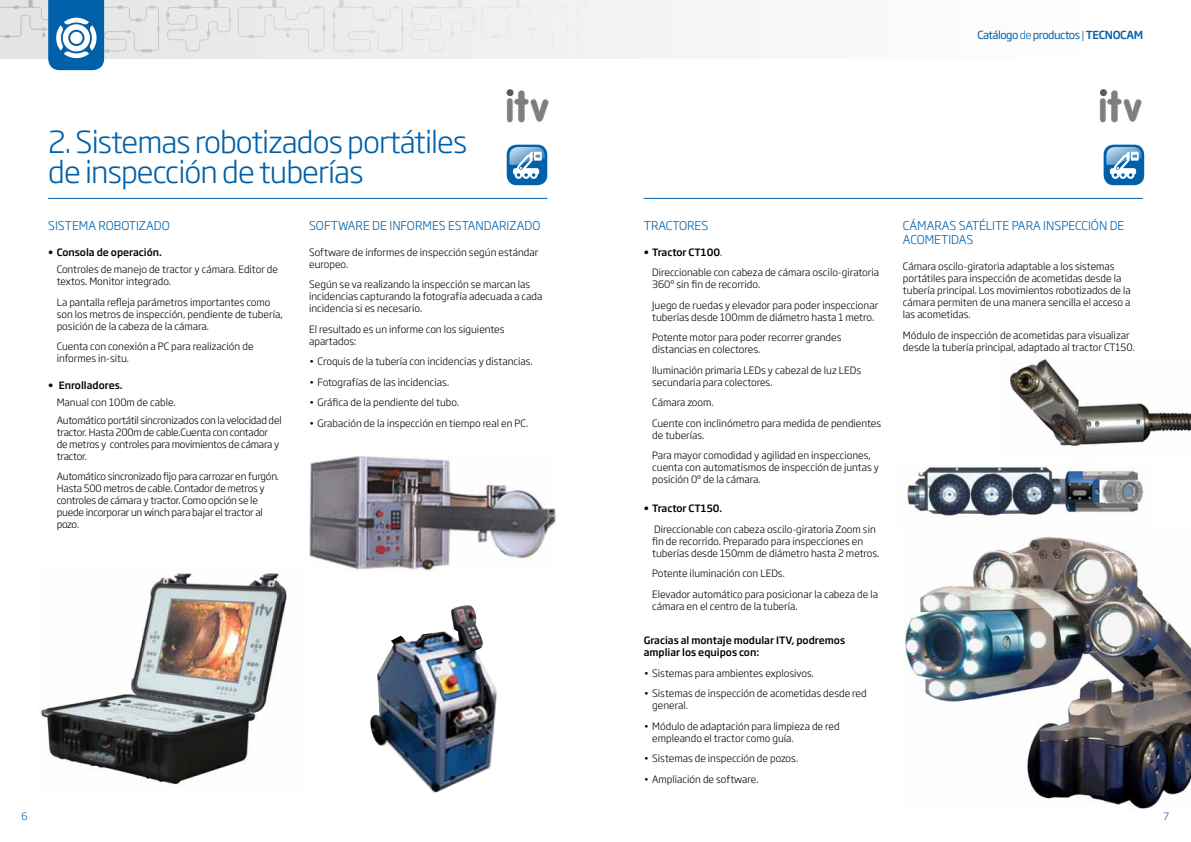
<style>
.page{position:relative;width:1191px;height:842px;background:#fff}
.page>*{position:absolute;margin:0;border:0;box-sizing:border-box;transform-origin:0 0}
.t1{font:300 30px/30px "Soho Gothic Pro";letter-spacing:-.03em;color:#0060a9}
.t2{font:300 12px/14.4px "Soho Gothic Pro";color:#0060a9}
.t3{font:11px "Soho Gothic Pro";letter-spacing:-.04em;color:#0060a9}
.t4{font:300 10px/12px "Soho Gothic Pro";color:#000}
.t5{font:300 10px/12px "Soho Gothic Pro";letter-spacing:-.02em;color:#000}
.t6{font:500 10px/12px "Soho Gothic Pro";color:#000}
.t7{font:300 10px "Soho Gothic Pro";color:#0060a9}
.s1{font-weight:300}
.s2{font-weight:500}
</style>
<div class="page">
<div style="left:160px;top:0;width:531px;height:58px;background:#eeeeef"></div>
<svg style="left:166px;top:0;width:66px;height:51px;background:#e4e5e6"></svg>
<svg style="left:410px;top:0;width:65px;height:51px"></svg>
<svg style="left:332px;top:0;width:72px;height:53px;background:#eaeaeb"></svg>
<svg style="left:238px;top:0;width:87px;height:53px;background:#e8e8e9"></svg>
<div style="left:654px;top:0;width:37px;height:51px;background:#f4f4f5"></div>
<div style="left:576px;top:0;width:72px;height:53px;background:#f3f3f3"></div>
<div style="left:481px;top:0;width:88px;height:53px;background:#f0f1f1"></div>
<svg style="left:0;top:0;width:160px;height:70px"></svg>
<hr style="left:48px;top:198px;width:499px;height:1px;background:#0060a9">
<img style="left:905px;top:536px;width:286px;height:273px">
<hr style="left:643px;top:198px;width:499px;height:1px;background:#0060a9">
<img style="left:40px;top:570px;width:247px;height:215px">
<img style="left:309px;top:456px;width:248px;height:114px">
<img style="left:907px;top:466px;width:237px;height:51px">
<img style="left:370px;top:605px;width:127px;height:188px">
<img style="left:1009px;top:359px;width:182px;height:87px">
<div style="left:507px;top:145px;width:40px;height:40px;background:#0060a9;border-radius:10px"></div>
<div style="left:1103px;top:145px;width:41px;height:40px;background:#0060a9;border-radius:10px"></div>
<svg style="left:509px;top:147px;width:36px;height:32px"></svg>
<svg style="left:1106px;top:147px;width:35px;height:32px"></svg>
<img style="left:506px;top:90px;width:43px;height:32px">
<svg style="left:506px;top:89px;width:8px;height:9px"></svg>
<svg style="left:506px;top:89px;width:7px;height:7px"></svg>
<img style="left:1099px;top:90px;width:43px;height:32px">
<div style="left:1096px;top:86px;width:11px;height:12px;background:#fff"></div>
<div style="left:1100px;top:89px;width:7px;height:7px;background:#5a5a5a;border-radius:50%"></div>
<h1 class="t1" style="left:48px;top:125px;width:420px">2. Sistemas robotizados portátiles de inspección de tuberías</h1>
<p class="t2" style="left:48px;top:217px;width:123px">SISTEMA ROBOTIZADO</p>
<p class="t6" style="left:48px;top:245px;width:115px">• Consola de operación.</p>
<p class="t4" style="left:57px;top:263px;width:223px">Controles de manejo de tractor y cámara. Editor de textos. Monitor integrado.</p>
<p class="t4" style="left:57px;top:296px;width:228px">La pantalla refleja parámetros importantes como son los metros de inspección, pendiente de tubería, posición de la cabeza de la cámara.</p>
<p class="t4" style="left:57px;top:340px;width:198px">Cuenta con conexión a PC para realización de informes in-situ.</p>
<p class="t6" style="left:48px;top:378px;width:76px">• Enrolladores.</p>
<p class="t5" style="left:57px;top:393px;width:226px;line-height:17.7px">Manual con 100m de cable.<br>Automático portátil sincronizados con la velocidad del</p>
<p class="t5" style="left:57px;top:426px;width:224px">tractor. Hasta 200m de cable.Cuenta con contador de metros y controles para movimientos de cámara y tractor.</p>
<p class="t5" style="left:57px;top:470px;width:224px">Automático sincronizado fijo para carrozar en furgón.<br>Hasta 500 metros de cable. Contador de metros y controles de cámara y tractor. Como opción se le puede incorporar un winch para bajar el tractor al pozo.</p>
<p class="t2" style="left:309px;top:217px;width:233px">SOFTWARE DE INFORMES ESTANDARIZADO</p>
<p class="t4" style="left:309px;top:245px;width:231px">Software de informes de inspección según estándar europeo.</p>
<p class="t4" style="left:309px;top:278px;width:235px">Según se va realizando la inspección se marcan las incidencias capturando la fotografía adecuada a cada incidencia si es necesario.</p>
<p class="t4" style="left:309px;top:322px;width:197px">El resultado es un informe con los siguientes apartados:</p>
<p class="t4" style="left:309px;top:355px;width:225px">• Croquis de la tubería con incidencias y distancias.</p>
<p class="t4" style="left:309px;top:375px;width:141px">• Fotografías de las incidencias.</p>
<p class="t4" style="left:309px;top:396px;width:152px">• Gráfica de la pendiente del tubo.</p>
<p class="t4" style="left:309px;top:416px;width:220px">• Grabación de la inspección en tiempo real en PC.</p>
<p class="t3" style="left:977px;top:27px;width:167px">Catálogo <span class="s1">de</span> productos <span class="s1">|</span> <span class="s2">TECNOCAM</span></p>
<p class="t2" style="left:643px;top:217px;width:66px">TRACTORES</p>
<p class="t4" style="left:652px;top:241px;width:228px;line-height:20.5px;text-indent:-8px"><span class="s2">• Tractor CT100</span>.<br>Direccionable con cabeza de cámara oscilo-giratoria</p>
<p class="t4" style="left:652px;top:274px;width:227px;line-height:20.5px">360º sin fin de recorrido.<br>Juego de ruedas y elevador para poder inspeccionar</p>
<p class="t4" style="left:652px;top:306px;width:224px;line-height:20.5px">tuberías desde 100mm de diámetro hasta 1 metro.<br>Potente motor para poder recorrer grandes</p>
<p class="t4" style="left:652px;top:339px;width:210px;line-height:20.5px">distancias en colectores.<br>Iluminación primaria LEDs y cabezal de luz LEDs</p>
<p class="t4" style="left:652px;top:371px;width:230px;line-height:20.5px">secundaria para colectores.<br>Cámara zoom.<br>Cuente con inclinómetro para medida de pendientes</p>
<p class="t4" style="left:652px;top:424px;width:220px;line-height:20.5px">de tuberías.<br>Para mayor comodidad y agilidad en inspecciones,</p>
<p class="t4" style="left:652px;top:461px;width:228px">cuenta con automatismos de inspección de juntas y posición 0º de la cámara.</p>
<p class="t6" style="left:643px;top:502px;width:80px">• Tractor CT150.</p>
<p class="t4" style="left:652px;top:522px;width:229px">Direccionable con cabeza oscilo-giratoria Zoom sin fin de recorrido. Preparado para inspecciones en tuberías desde 150mm de diámetro hasta 2 metros.</p>
<p class="t4" style="left:652px;top:563px;width:227px;line-height:20.5px">Potente iluminación con LEDs.<br>Elevador automático para posicionar la cabeza de la</p>
<p class="t4" style="left:652px;top:599px;width:147px">cámara en el centro de la tubería.</p>
<p class="t6" style="left:643px;top:634px;width:203px">Gracias al montaje modular ITV, podremos ampliar los equipos con:</p>
<p class="t4" style="left:643px;top:666px;width:172px">• Sistemas para ambientes explosivos.</p>
<p class="t4" style="left:652px;top:687px;width:216px;text-indent:-8px">• Sistemas de inspección de acometidas desde red general.</p>
<p class="t4" style="left:652px;top:719px;width:189px;text-indent:-8px">• Módulo de adaptación para limpieza de red empleando el tractor como guía.</p>
<p class="t4" style="left:643px;top:752px;width:156px">• Sistemas de inspección de pozos.</p>
<p class="t4" style="left:643px;top:772px;width:116px">• Ampliación de software.</p>
<p class="t2" style="left:903px;top:217px;width:223px">CÁMARAS SATÉLITE PARA INSPECCIÓN DE<br>ACOMETIDAS</p>
<p class="t4" style="left:903px;top:260px;width:229px">Cámara oscilo-giratoria adaptable a los sistemas portátiles para inspección de acometidas desde la tubería principal. Los movimientos robotizados de la cámara permiten de una manera sencilla el acceso a las acometidas.</p>
<p class="t4" style="left:903px;top:328px;width:233px">Módulo de inspección de acometidas para visualizar desde la tubería principal, adaptado al tractor CT150.</p>
<p class="t7" style="left:21px;top:808px;width:8px">6</p>
<p class="t7" style="left:1163px;top:808px;width:7px">7</p>
</div>
